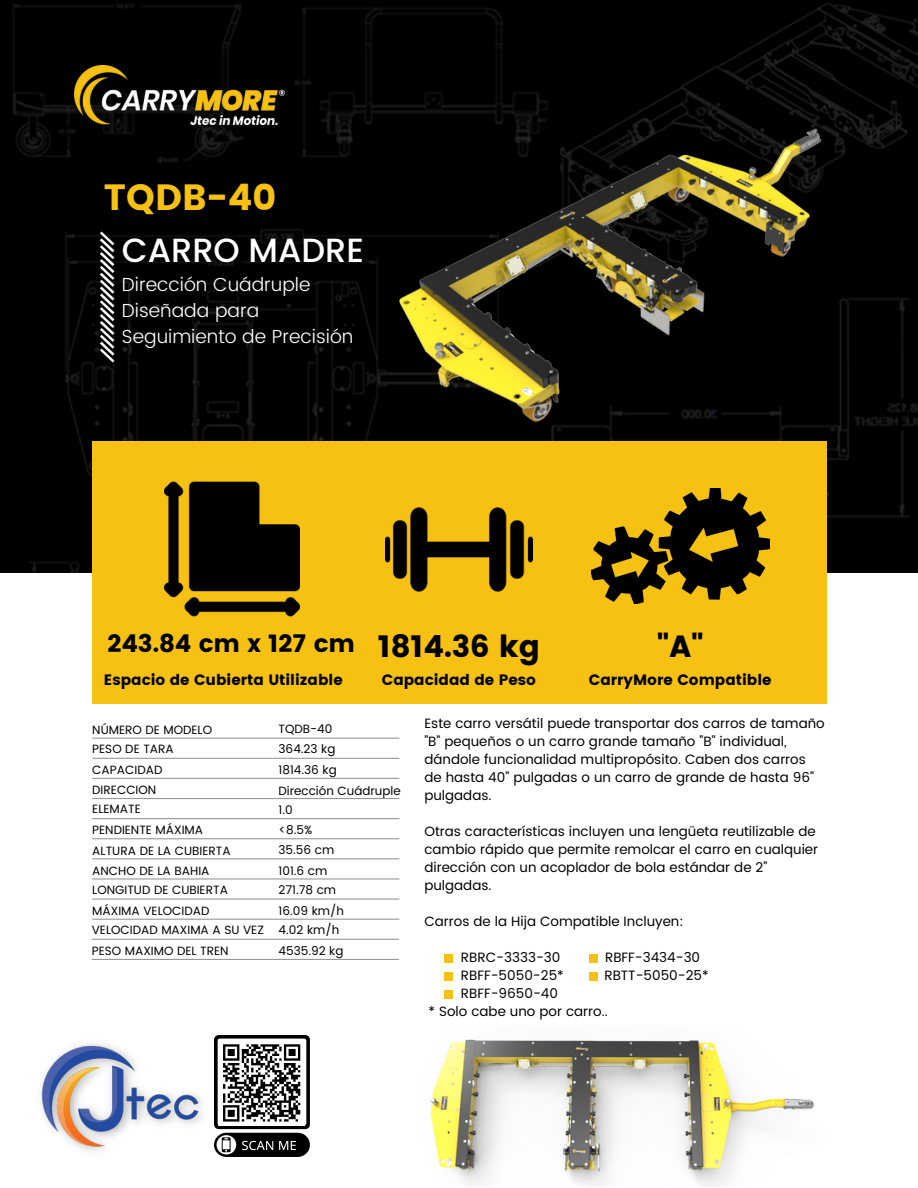
<style>
.page{position:relative;width:918px;height:1188px;background:#fff}
.page>*{position:absolute;margin:0;border:0;box-sizing:border-box;transform-origin:0 0}
.t1{font:36.45px "Poppins";color:#f6c113}
.t2{font:500 33.45px "Poppins";color:#fff}
.t3{font:30.45px "Poppins";color:#000}
.t4{font:24.45px "Poppins";color:#000}
.t5{font:300 18.9px/26.1px "Poppins";color:#fff}
.t6{font:15px "Poppins";color:#000}
.t7{font:13.5px/18px "Poppins";color:#000}
.t8{font:12px "Poppins";color:#000}
</style>
<div class="page">
<img style="left:215px;top:1035px;width:94px;height:122px">
<img style="left:0;top:0;width:918px;height:573px">
<div style="left:92px;top:441px;width:734px;height:262px;background:#f6c113"></div>
<img style="left:96px;top:229px;width:21px;height:136px">
<img style="left:164px;top:482px;width:135px;height:135px">
<img style="left:386px;top:507px;width:147px;height:85px">
<img style="left:591px;top:488px;width:178px;height:115px">
<div style="left:444px;top:954px;width:9px;height:9px;background:#f6c113"></div>
<div style="left:444px;top:972px;width:9px;height:8px;background:#f6c113"></div>
<div style="left:444px;top:990px;width:9px;height:9px;background:#f6c113"></div>
<div style="left:589px;top:954px;width:9px;height:9px;background:#f6c113"></div>
<img style="left:430px;top:1039px;width:384px;height:148px">
<div style="left:589px;top:972px;width:9px;height:8px;background:#f6c113"></div>
<div style="left:218px;top:1040px;width:87px;height:86px;background:#fff"></div>
<svg style="left:223px;top:1044px;width:78px;height:78px"></svg>
<img style="left:392px;top:122px;width:442px;height:307px">
<hr style="left:92px;top:738px;width:307px;height:1px;background:#999">
<hr style="left:92px;top:758px;width:307px;height:1px;background:#999">
<hr style="left:92px;top:778px;width:307px;height:1px;background:#999">
<hr style="left:92px;top:798px;width:307px;height:1px;background:#999">
<hr style="left:92px;top:818px;width:307px;height:1px;background:#999">
<hr style="left:92px;top:838px;width:307px;height:1px;background:#999">
<hr style="left:92px;top:858px;width:307px;height:1px;background:#999">
<hr style="left:92px;top:878px;width:307px;height:2px;background:#999">
<hr style="left:92px;top:898px;width:307px;height:2px;background:#999">
<hr style="left:92px;top:919px;width:307px;height:1px;background:#999">
<hr style="left:92px;top:939px;width:307px;height:1px;background:#999">
<hr style="left:92px;top:959px;width:307px;height:1px;background:#999">
<img style="left:40px;top:1043px;width:162px;height:109px">
<img style="left:75px;top:66px;width:210px;height:58px">
<p class="t1" style="left:104px;top:176px;width:174px">TQDB-40</p>
<p class="t2" style="left:122px;top:227px;width:243px">CARRO MADRE</p>
<p class="t5" style="left:122px;top:272px;width:190px">Dirección Cuádruple<br>Diseñada para</p>
<p class="t5" style="left:122px;top:324px;width:233px">Seguimiento de Precisión</p>
<p class="t4" style="left:107px;top:629px;width:249px">243.84 cm x 127 cm</p>
<p class="t6" style="left:104px;top:671px;width:240px">Espacio de Cubierta Utilizable</p>
<p class="t3" style="left:378px;top:629px;width:164px">1814.36 kg</p>
<p class="t6" style="left:382px;top:671px;width:156px">Capacidad de Peso</p>
<p class="t3" style="left:657px;top:629px;width:48px">"A"</p>
<p class="t6" style="left:589px;top:671px;width:184px">CarryMore Compatible</p>
<p class="t8" style="left:92px;top:723px;width:121px">NÚMERO DE MODELO</p>
<p class="t8" style="left:92px;top:762px;width:72px">CAPACIDAD</p>
<p class="t8" style="left:92px;top:802px;width:50px">ELEMATE</p>
<p class="t8" style="left:92px;top:823px;width:112px">PENDIENTE MÁXIMA</p>
<p class="t8" style="left:92px;top:742px;width:83px">PESO DE TARA</p>
<p class="t8" style="left:92px;top:783px;width:66px">DIRECCION</p>
<p class="t8" style="left:92px;top:844px;width:140px">ALTURA DE LA CUBIERTA</p>
<p class="t8" style="left:92px;top:863px;width:119px">ANCHO DE LA BAHIA</p>
<p class="t8" style="left:92px;top:883px;width:137px">LONGITUD DE CUBIERTA</p>
<p class="t8" style="left:92px;top:904px;width:119px">MÁXIMA VELOCIDAD</p>
<p class="t8" style="left:92px;top:923px;width:174px">VELOCIDAD MAXIMA A SU VEZ</p>
<p class="t8" style="left:279px;top:722px;width:55px">TQDB-40</p>
<p class="t8" style="left:279px;top:742px;width:58px">364.23 kg</p>
<p class="t8" style="left:279px;top:763px;width:60px">1814.36 kg</p>
<p class="t8" style="left:279px;top:784px;width:124px">Dirección Cuádruple</p>
<p class="t8" style="left:279px;top:803px;width:16px">1.0</p>
<p class="t8" style="left:279px;top:823px;width:35px">&lt;8.5%</p>
<p class="t8" style="left:279px;top:843px;width:57px">35.56 cm</p>
<p class="t8" style="left:279px;top:863px;width:50px">101.6 cm</p>
<p class="t8" style="left:279px;top:883px;width:59px">271.78 cm</p>
<p class="t8" style="left:279px;top:904px;width:67px">16.09 km/h</p>
<p class="t8" style="left:279px;top:923px;width:62px">4.02 km/h</p>
<p class="t8" style="left:92px;top:943px;width:138px">PESO MAXIMO DEL TREN</p>
<p class="t8" style="left:279px;top:944px;width:66px">4535.92 kg</p>
<p class="t7" style="left:424px;top:714px;width:402px">Este carro versátil puede transportar dos carros de tamaño "B” pequeños o un carro grande tamaño "B" individual, dándole funcionalidad multipropósito. Caben dos carros de hasta 40” pulgadas o un carro de grande de hasta 96” pulgadas.</p>
<p class="t7" style="left:424px;top:822px;width:395px">Otras características incluyen una lengüeta reutilizable de cambio rápido que permite remolcar el carro en cualquier dirección con un acoplador de bola estándar de 2” pulgadas.</p>
<p class="t7" style="left:424px;top:912px;width:261px">Carros de la Hija Compatible Incluyen:</p>
<p class="t7" style="left:461px;top:948px;width:101px">RBRC-3333-30</p>
<p class="t7" style="left:605px;top:948px;width:97px">RBFF-3434-30</p>
<p class="t7" style="left:461px;top:966px;width:104px">RBFF-5050-25*</p>
<p class="t7" style="left:604px;top:966px;width:106px">RBTT-5050-25*</p>
<p class="t7" style="left:461px;top:984px;width:99px">RBFF-9650-40</p>
<p class="t7" style="left:428px;top:1002px;width:181px">* Solo cabe uno por carro..</p>
</div>
